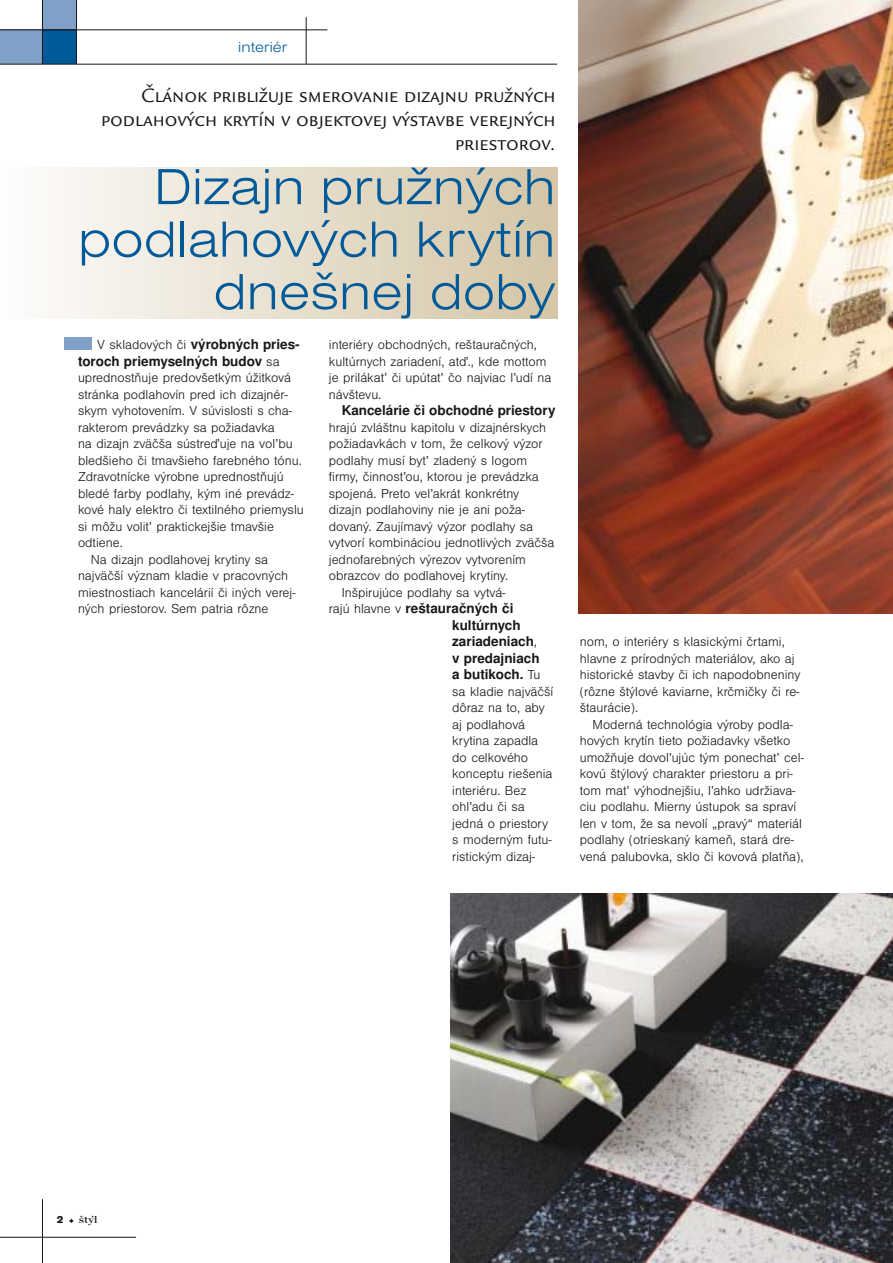
<style>
.page{position:relative;width:893px;height:1263px;background:#fff}
.page>*{position:absolute;margin:0;border:0;box-sizing:border-box;transform-origin:0 0}
.t1{font:300 expanded 52.5px/52.5px "Nimbus San TOT";color:#005a9a;text-align:right}
.t2{font:21px/24px "Legacy San Itc SCTCE";color:#1a171b;text-align:right}
.t3{font:300 expanded 15px "Nimbus San TOT";color:#005a9a}
.t4{font:300 13.5px/16.5px "Nimbus San TOT";color:#1a171b}
.t5{font:700 13.5px/16.5px "Nimbus Sans LOT";color:#1a171b}
.t6{font:10.5px "Walbaum Buc TCE";color:#1a171b;scale:1.3 1}
.s1{font-family:"Nimbus San TOT";font-weight:300}
.s2{font-family:"Accius TCE Ultr"}
.s3{font-family:"Zapf Din Itc L";font-size:6px}
</style>
<div class="page">
<div style="left:0;top:30px;width:42px;height:34px;background:#80a0c8"></div>
<div style="left:42px;top:30px;width:34px;height:34px;background:#005a9a"></div>
<svg style="left:43px;top:0;width:33px;height:30px"></svg>
<hr style="left:42px;top:0;width:1px;height:64px;background:#1a171b">
<hr style="left:0;top:30px;width:327px;height:1px;background:#1a171b">
<hr style="left:306px;top:17px;width:1px;height:47px;background:#1a171b">
<hr style="left:76px;top:0;width:1px;height:64px;background:#1a171b">
<hr style="left:42px;top:1199px;width:1px;height:64px;background:#1a171b">
<hr style="left:0;top:1237px;width:136px;height:1px;background:#1a171b">
<div style="left:0;top:168px;width:557px;height:151px;background:linear-gradient(to right,#fefdfc,#d3c5a5)"></div>
<img style="left:451px;top:894px;width:442px;height:369px">
<div style="left:64px;top:338px;width:27px;height:12px;background:#80a0c8"></div>
<img style="left:578px;top:0;width:315px;height:613px">
<hr style="left:0;top:64px;width:557px;height:1px;background:#1a171b">
<p class="t3" style="left:238px;top:40px;width:51px">interiér</p>
<h2 class="t2" style="left:101px;top:83px;width:456px">Článok približuje smerovanie dizajnu pružných podlahových krytín v objektovej výstavbe verejných priestorov.</h2>
<h1 class="t1" style="left:78px;top:161px;width:479px">Dizajn pružných podlahových krytín dnešnej doby</h1>
<p class="t5" style="left:78px;top:337px;width:223px;text-indent:19px"><span class="s1">V skladových či</span> výrobných pries&shy;toroch priemyselných budov <span class="s1">sa</span></p>
<p class="t4" style="left:78px;top:371px;width:215px">uprednostňuje predovšetkým úžitková</p>
<p class="t4" style="left:78px;top:387px;width:211px">stránka podlahovín pred ich dizajnér-</p>
<p class="t4" style="left:78px;top:404px;width:216px">skym vyhotovením. V súvislosti s cha-</p>
<p class="t4" style="left:78px;top:420px;width:198px">rakterom prevádzky sa požiadavka</p>
<p class="t4" style="left:78px;top:437px;width:216px">na dizajn zväčša sústreďuje na voľbu</p>
<p class="t4" style="left:78px;top:453px;width:225px">bledšieho či tmavšieho farebného tónu.</p>
<p class="t4" style="left:78px;top:470px;width:207px">Zdravotnícke výrobne uprednostňujú</p>
<p class="t4" style="left:78px;top:486px;width:217px">bledé farby podlahy, kým iné prevádz-</p>
<p class="t4" style="left:78px;top:503px;width:227px">kové haly elektro či textilného priemyslu</p>
<p class="t4" style="left:78px;top:519px;width:197px">si môžu voliť praktickejšie tmavšie</p>
<p class="t4" style="left:78px;top:536px;width:46px">odtiene.</p>
<p class="t4" style="left:91px;top:552px;width:179px">Na dizajn podlahovej krytiny sa</p>
<p class="t4" style="left:78px;top:569px;width:212px">najväčší význam kladie v pracovných</p>
<p class="t4" style="left:78px;top:585px;width:219px">miestnostiach kancelárií či iných verej-</p>
<p class="t4" style="left:78px;top:602px;width:192px">ných priestorov. Sem patria rôzne</p>
<p class="t4" style="left:329px;top:338px;width:224px">interiéry obchodných, reštauračných, kultúrnych zariadení, atď., kde mottom je prilákať či upútať čo najviac ľudí na návštevu.</p>
<p class="t5" style="left:342px;top:403px;width:215px">Kancelárie či obchodné priestory</p>
<p class="t4" style="left:329px;top:420px;width:219px">hrajú zvláštnu kapitolu v dizajnérskych</p>
<p class="t4" style="left:329px;top:437px;width:215px">požiadavkách v tom, že celkový výzor</p>
<p class="t4" style="left:329px;top:453px;width:200px">podlahy musí byť zladený s logom</p>
<p class="t4" style="left:329px;top:470px;width:211px">firmy, činnosťou, ktorou je prevádzka</p>
<p class="t4" style="left:329px;top:486px;width:192px">spojená. Preto veľakrát konkrétny</p>
<p class="t4" style="left:329px;top:503px;width:198px">dizajn podlahoviny nie je ani poža-</p>
<p class="t4" style="left:329px;top:519px;width:206px">dovaný. Zaujímavý výzor podlahy sa</p>
<p class="t4" style="left:329px;top:536px;width:227px">vytvorí kombináciou jednotlivých zväčša</p>
<p class="t4" style="left:329px;top:552px;width:198px">jednofarebných výrezov vytvorením</p>
<p class="t4" style="left:329px;top:569px;width:181px">obrazcov do podlahovej krytiny.</p>
<p class="t4" style="left:342px;top:585px;width:165px">Inšpirujúce podlahy sa vytvá-</p>
<p class="t5" style="left:329px;top:601px;width:186px"><span class="s1">rajú hlavne v</span> reštauračných či</p>
<p class="t5" style="left:452px;top:617px;width:90px">kultúrnych zariadeniach<span class="s1">, </span>v predajniach a butikoch. <span class="s1">Tu</span></p>
<p class="t4" style="left:452px;top:684px;width:103px">sa kladie najväčší dôraz na to, aby aj podlahová krytina zapadla do celkového konceptu riešenia interiéru. Bez ohľadu či sa jedná o priestory s moderným futu&shy;ristickým dizaj-</p>
<p class="t4" style="left:580px;top:635px;width:222px">nom, o interiéry s klasickými črtami, hlavne z prírodných materiálov, ako aj historické stavby či ich napodobneniny (rôzne štýlové kaviarne, krčmičky či re&shy;štaurácie).</p>
<p class="t4" style="left:580px;top:717px;width:226px;text-indent:13px">Moderná technológia výroby podla&shy;hových krytín tieto požiadavky všetko umožňuje dovoľujúc tým ponechať cel&shy;kovú štýlový charakter priestoru a pri&shy;tom mať výhodnejšiu, ľahko udržiava&shy;ciu podlahu. Mierny ústupok sa spraví len v tom, že sa nevolí „pravý“ materiál podlahy (otrieskaný kameň, stará dre&shy;vená palubovka, sklo či kovová platňa),</p>
<p class="t6" style="left:57px;top:1216px;width:33px"><span class="s2">2</span> <span class="s3">◆</span> štýl</p>
</div>
